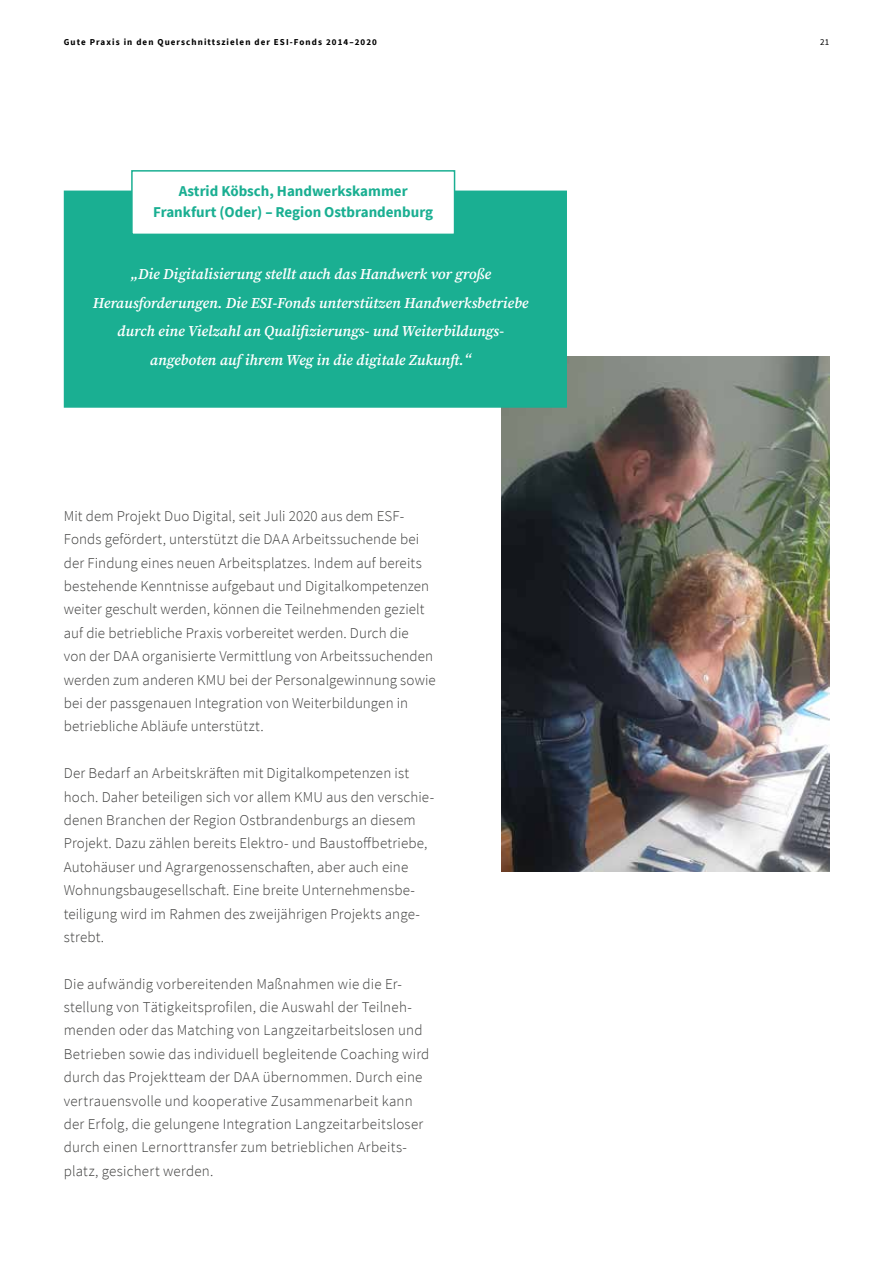
<style>
.page{position:relative;width:893px;height:1263px;background:#fff}
.page>*{position:absolute;margin:0;border:0;box-sizing:border-box;transform-origin:0 0}
.t1{font:300 15px/23.4px "Source Sans Pro";letter-spacing:.01em;color:#3c3c3b}
.t2{font:italic 600 15px/28.5px "Source Serif Pro";color:#fff;text-align:center}
.t3{font:700 15px/21px "Source Sans Pro";color:#1aaf92;text-align:center}
.t4{font:700 9px "Source Sans Pro";letter-spacing:.12em;color:#000}
.t5{font:9px "Source Sans Pro";color:#000}
.s1{font-size:15.75px}
</style>
<div class="page">
<img style="left:501px;top:357px;width:328px;height:515px">
<div style="left:64px;top:191px;width:503px;height:217px;background:#1aaf92;border:2px solid #1aaf92"></div>
<div style="left:132px;top:171px;width:323px;height:63px;background:#fff"></div>
<div style="left:131px;top:170px;width:324px;height:65px;border:2px solid #1aaf92"></div>
<p class="t4" style="left:64px;top:36px;width:315px">Gute Praxis in den Querschnittszielen der ESI-Fonds 2014–2020</p>
<p class="t5" style="left:820px;top:36px;width:10px">21</p>
<p class="t3" style="left:153px;top:180px;width:281px">Astrid Köbsch, Handwerkskammer<br>Frankfurt (Oder) – Region Ostbrandenburg</p>
<p class="t2" style="left:93px;top:260px;width:437px"><span class="s1">„</span>Die Digitalisierung stellt auch das Handwerk vor große Herausforderungen. Die ESI-Fonds unterstützen Handwerksbetriebe durch eine Vielzahl an Qualifizierungs- und Weiterbildungs&shy;angeboten auf ihrem Weg in die digitale Zukunft.<span class="s1">“</span></p>
<p class="t1" style="left:64px;top:504px;width:374px">Mit dem Projekt Duo Digital, seit Juli 2020 aus dem ESF-Fonds gefördert, unterstützt die DAA Arbeitssuchende bei der Findung eines neuen Arbeitsplatzes. Indem auf bereits bestehende Kenntnisse aufgebaut und Digitalkompetenzen weiter geschult werden, können die Teilnehmenden gezielt auf die betriebliche Praxis vorbereitet werden. Durch die<br>von der DAA organisierte Vermittlung von Arbeitssuchenden werden zum anderen KMU bei der Personalgewinnung sowie bei der passgenauen Integration von Weiterbildungen in betriebliche Abläufe unterstützt.</p>
<p class="t1" style="left:64px;top:761px;width:372px">Der Bedarf an Arbeitskräften mit Digitalkompetenzen ist hoch. Daher beteiligen sich vor allem KMU aus den verschie&shy;denen Branchen der Region Ostbrandenburgs an diesem Projekt. Dazu zählen bereits Elektro- und Baustoffbetriebe, Autohäuser und Agrargenossenschaften, aber auch eine Wohnungsbaugesellschaft. Eine breite Unternehmensbe&shy;teiligung wird im Rahmen des zweijährigen Projekts ange&shy;strebt.</p>
<p class="t1" style="left:64px;top:972px;width:367px">Die aufwändig vorbereitenden Maßnahmen wie die Er&shy;stellung von Tätigkeitsprofilen, die Auswahl der Teilneh&shy;menden oder das Matching von Langzeitarbeitslosen und Betrieben sowie das individuell begleitende Coaching wird durch das Projektteam der DAA übernommen. Durch eine vertrauensvolle und kooperative Zusammenarbeit kann der Erfolg, die gelungene Integration Langzeitarbeitsloser durch einen Lernorttransfer zum betrieblichen Arbeits&shy;platz, gesichert werden.</p>
</div>
